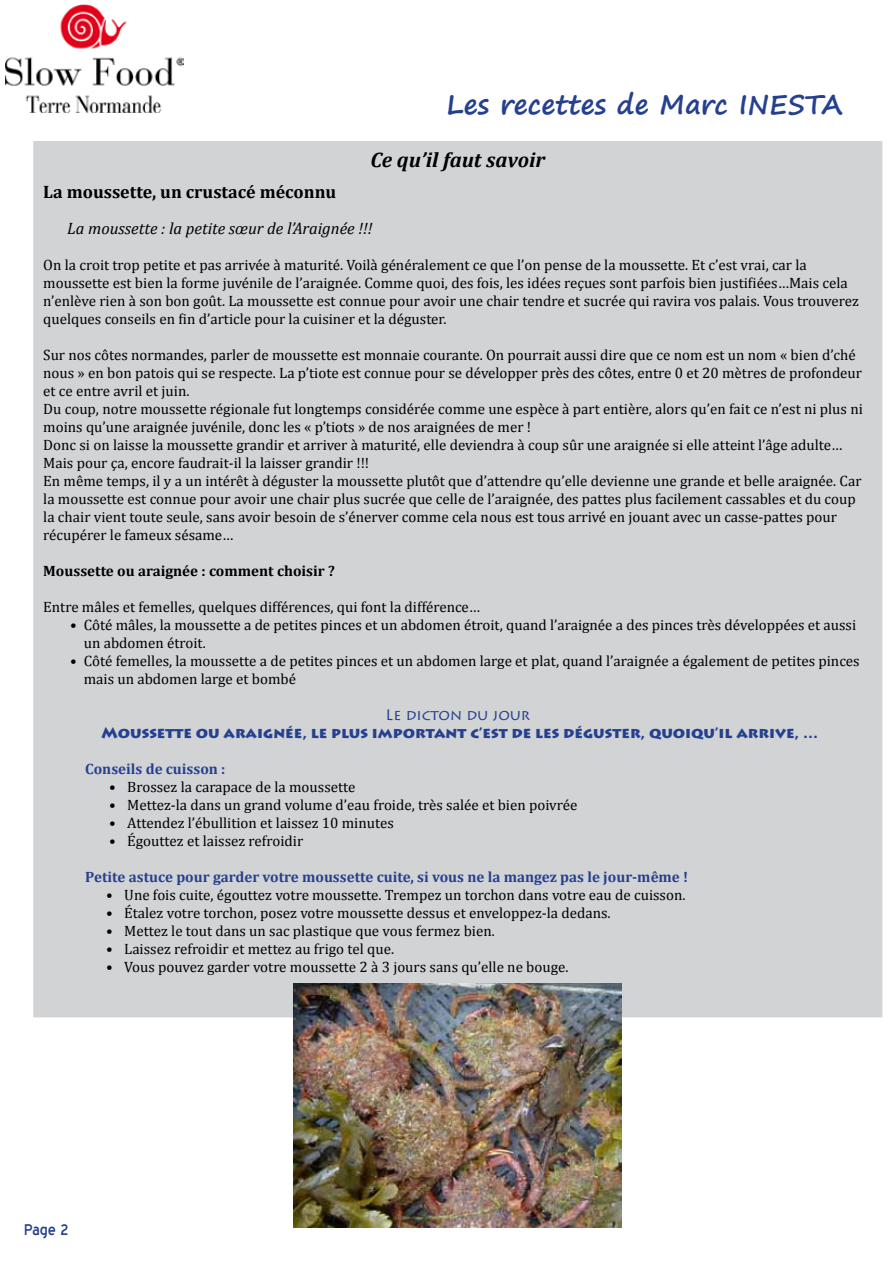
<style>
.page{position:relative;width:893px;height:1263px;background:#fff}
.page>*{position:absolute;margin:0;border:0;box-sizing:border-box;transform-origin:0 0}
.t1{font:700 27px "Segoe Print";color:#25408f}
.t2{font:italic 700 21px "Cambria";color:#000}
.t3{font:700 18px "Cambria";color:#000}
.t4{font:italic 16.5px "Cambria";color:#000}
.t5{font:15px/18px "Cambria";color:#000}
.t6{font:700 15px "Cambria";color:#25408f}
.t7{font:900 15px "Lithos Pro";color:#25408f}
.t8{font:700 15px "Cambria";color:#000}
.t9{font:15px "Lithos Pro";letter-spacing:-.01em;color:#25408f}
.t10{font:15px "Blue Highway";color:#25408f}
</style>
<div class="page">
<img style="left:5px;top:4px;width:178px;height:108px">
<div style="left:34px;top:142px;width:848px;height:875px;background:#d1d3d4"></div>
<img style="left:294px;top:983px;width:328px;height:244px">
<h1 class="t1" style="left:446px;top:80px;width:398px">Les recettes de Marc INESTA</h1>
<h2 class="t2" style="left:371px;top:145px;width:176px">Ce qu’il faut savoir</h2>
<p class="t3" style="left:43px;top:179px;width:295px">La moussette, un crustacé méconnu</p>
<p class="t4" style="left:67px;top:217px;width:307px">La moussette : la petite sœur de l’Araignée !!!</p>
<p class="t5" style="left:43px;top:256px;width:817px">On la croit trop petite et pas arrivée à maturité. Voilà généralement ce que l’on pense de la moussette. Et c’est vrai, car la moussette est bien la forme juvénile de l’araignée. Comme quoi, des fois, les idées reçues sont parfois bien justifiées…Mais cela n’enlève rien à son bon goût. La moussette est connue pour avoir une chair tendre et sucrée qui ravira vos palais. Vous trouverez quelques conseils en fin d’article pour la cuisiner et la déguster.</p>
<p class="t5" style="left:43px;top:346px;width:821px">Sur nos côtes normandes, parler de moussette est monnaie courante. On pourrait aussi dire que ce nom est un nom « bien d’ché nous » en bon patois qui se respecte. La p’tiote est connue pour se développer près des côtes, entre 0 et 20 mètres de profondeur et ce entre avril et juin.<br>Du coup, notre moussette régionale fut longtemps considérée comme une espèce à part entière, alors qu’en fait ce n’est ni plus ni moins qu’une araignée juvénile, donc les « p’tiots » de nos araignées de mer !<br>Donc si on laisse la moussette grandir et arriver à maturité, elle deviendra à coup sûr une araignée si elle atteint l’âge adulte… Mais pour ça, encore faudrait-il la laisser grandir !!!<br>En même temps, il y a un intérêt à déguster la moussette plutôt que d’attendre qu’elle devienne une grande et belle araignée. Car la moussette est connue pour avoir une chair plus sucrée que celle de l’araignée, des pattes plus facilement cassables et du coup la chair vient toute seule, sans avoir besoin de s’énerver comme cela nous est tous arrivé en jouant avec un casse-pattes pour récupérer le fameux sésame…</p>
<p class="t8" style="left:43px;top:560px;width:293px">Moussette ou araignée : comment choisir ?</p>
<p class="t5" style="left:43px;top:598px;width:438px">Entre mâles et femelles, quelques différences, qui font la différence…</p>
<p class="t5" style="left:84px;top:616px;width:774px;text-indent:-14px">• Côté mâles, la moussette a de petites pinces et un abdomen étroit, quand l’araignée a des pinces très développées et aussi un abdomen étroit.</p>
<p class="t5" style="left:84px;top:652px;width:777px;text-indent:-14px">• Côté femelles, la moussette a de petites pinces et un abdomen large et plat, quand l’araignée a également de petites pinces mais un abdomen large et bombé</p>
<p class="t9" style="left:385px;top:706px;width:146px">Le dicton du jour</p>
<p class="t7" style="left:101px;top:723px;width:718px">Moussette ou araignée, le plus important c’est de les déguster, quoiqu’il arrive, …</p>
<p class="t6" style="left:85px;top:758px;width:142px">Conseils de cuisson :</p>
<p class="t5" style="left:109px;top:778px;width:248px">• Brossez la carapace de la moussette</p>
<p class="t5" style="left:109px;top:796px;width:470px">• Mettez-la dans un grand volume d’eau froide, très salée et bien poivrée</p>
<p class="t5" style="left:109px;top:814px;width:286px">• Attendez l’ébullition et laissez 10 minutes</p>
<p class="t5" style="left:109px;top:832px;width:195px">• Égouttez et laissez refroidir</p>
<p class="t6" style="left:85px;top:866px;width:604px">Petite astuce pour garder votre moussette cuite, si vous ne la mangez pas le jour-même !</p>
<p class="t5" style="left:106px;top:886px;width:581px">• Une fois cuite, égouttez votre moussette. Trempez un torchon dans votre eau de cuisson.</p>
<p class="t5" style="left:106px;top:904px;width:506px">• Étalez votre torchon, posez votre moussette dessus et enveloppez-la dedans.</p>
<p class="t5" style="left:106px;top:922px;width:390px">• Mettez le tout dans un sac plastique que vous fermez bien.</p>
<p class="t5" style="left:106px;top:940px;width:289px">• Laissez refroidir et mettez au frigo tel que.</p>
<p class="t5" style="left:106px;top:958px;width:464px">• Vous pouvez garder votre moussette 2 à 3 jours sans qu’elle ne bouge.</p>
<p class="t10" style="left:24px;top:1220px;width:46px">Page 2</p>
</div>
